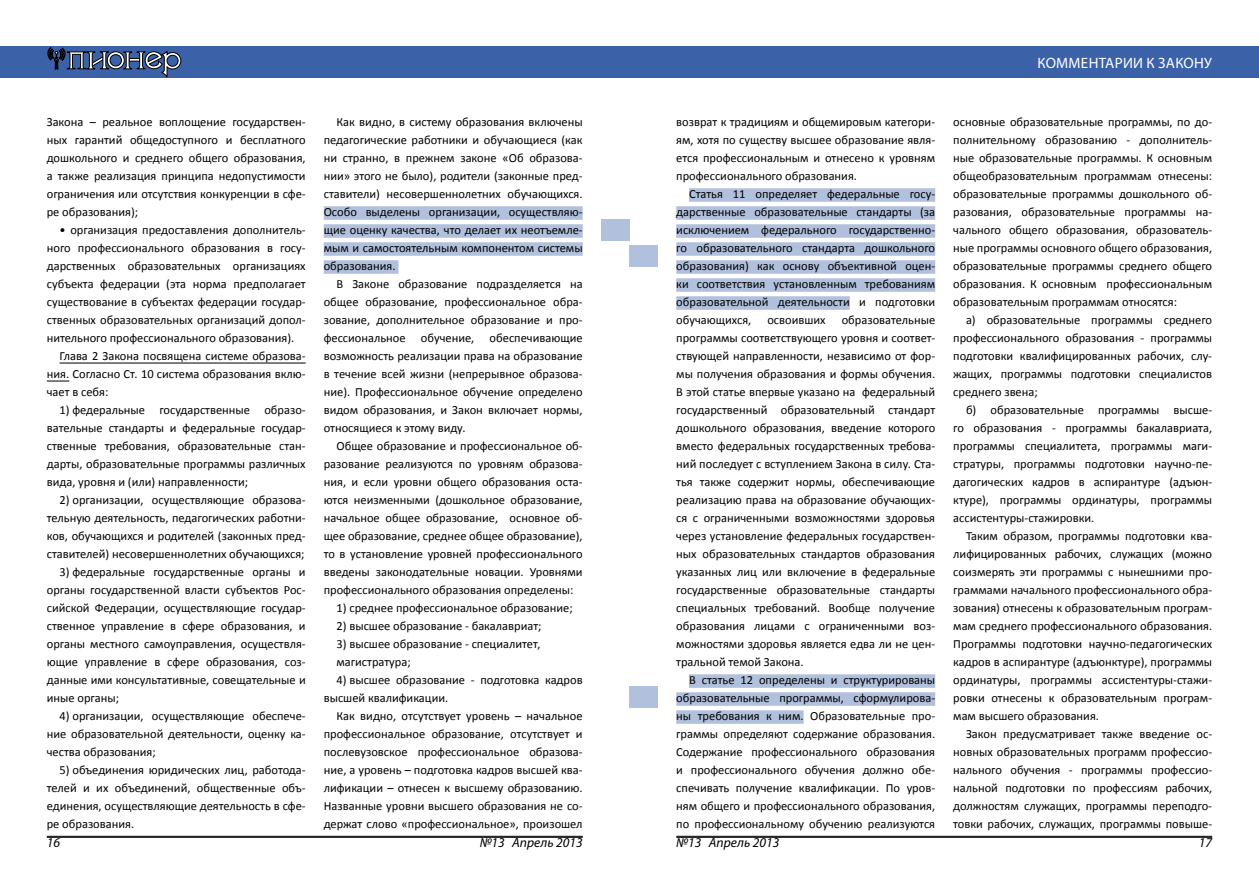
<style>
.page{position:relative;width:1259px;height:893px;background:#fff}
.page>*{position:absolute;margin:0;border:0;box-sizing:border-box;transform-origin:0 0}
.t1{font:15px "Myriad Pro";color:#fff}
.t2{font:italic 13.5px "Myriad Pro";color:#000}
.t3{font:12.45px/18px "Calibri";color:#000;text-align:justify}
</style>
<div class="page">
<div style="left:0;top:47px;width:629px;height:31px;background:#3b62a8"></div>
<svg style="left:47px;top:47px;width:134px;height:30px"></svg>
<div style="left:629px;top:47px;width:630px;height:31px;background:#3b62a8"></div>
<hr style="left:47px;top:836px;width:536px;height:1px;background:#000">
<hr style="left:47px;top:837px;width:536px;height:1px;background:#000">
<hr style="left:676px;top:836px;width:536px;height:1px;background:#000">
<hr style="left:676px;top:837px;width:536px;height:1px;background:#000">
<div style="left:689px;top:188px;width:246px;height:14px;background:#b1c0dc"></div>
<div style="left:676px;top:206px;width:259px;height:14px;background:#b1c0dc"></div>
<div style="left:676px;top:224px;width:259px;height:14px;background:#b1c0dc"></div>
<div style="left:676px;top:242px;width:259px;height:14px;background:#b1c0dc"></div>
<div style="left:676px;top:260px;width:259px;height:14px;background:#b1c0dc"></div>
<div style="left:676px;top:278px;width:259px;height:14px;background:#b1c0dc"></div>
<div style="left:676px;top:296px;width:174px;height:14px;background:#b1c0dc"></div>
<div style="left:689px;top:674px;width:246px;height:14px;background:#b1c0dc"></div>
<div style="left:676px;top:692px;width:259px;height:14px;background:#b1c0dc"></div>
<div style="left:676px;top:710px;width:127px;height:14px;background:#b1c0dc"></div>
<hr style="left:60px;top:363px;width:246px;height:1px;background:#000">
<svg style="left:47px;top:381px;width:22px;height:1px"></svg>
<div style="left:324px;top:206px;width:259px;height:14px;background:#b1c0dc"></div>
<div style="left:324px;top:224px;width:259px;height:14px;background:#b1c0dc"></div>
<div style="left:324px;top:242px;width:259px;height:14px;background:#b1c0dc"></div>
<div style="left:324px;top:260px;width:74px;height:14px;background:#b1c0dc"></div>
<div style="left:601px;top:219px;width:28px;height:21px;background:#b1c0dc"></div>
<div style="left:629px;top:246px;width:29px;height:21px;background:#b1c0dc"></div>
<div style="left:629px;top:687px;width:29px;height:21px;background:#b1c0dc"></div>
<p class="t3" style="left:47px;top:113px;width:260px">Закона – реальное воплощение государствен&shy;ных гарантий общедоступного и бесплатного дошкольного и среднего общего образования, а также реализация принципа недопустимости ограничения или отсутствия конкуренции в сфе&shy;ре образования);</p>
<p class="t3" style="left:60px;top:221px;width:248px">• организация предоставления дополнитель-</p>
<p class="t3" style="left:47px;top:239px;width:260px">ного профессионального образования в госу-</p>
<p class="t3" style="left:47px;top:257px;width:260px">дарственных образовательных организациях</p>
<p class="t3" style="left:47px;top:275px;width:260px">субъекта федерации (эта норма предполагает</p>
<p class="t3" style="left:47px;top:293px;width:260px">существование в субъектах федерации государ-</p>
<p class="t3" style="left:47px;top:311px;width:260px">ственных образовательных организаций допол-</p>
<p class="t3" style="left:47px;top:329px;width:249px">нительного профессионального образования).</p>
<p class="t3" style="left:60px;top:347px;width:248px">Глава 2 Закона посвящена системе образова-</p>
<p class="t3" style="left:47px;top:365px;width:260px">ния. Согласно Ст. 10 система образования вклю-</p>
<p class="t3" style="left:47px;top:383px;width:63px">чает в себя:</p>
<p class="t3" style="left:47px;top:401px;width:260px;text-indent:13px">1) федеральные государственные образо&shy;вательные стандарты и федеральные государ&shy;ственные требования, образовательные стан&shy;дарты, образовательные программы различных вида, уровня и (или) направленности;</p>
<p class="t3" style="left:47px;top:491px;width:260px;text-indent:13px">2) организации, осуществляющие образова&shy;тельную деятельность, педагогических работни&shy;ков, обучающихся и родителей (законных пред&shy;ставителей) несовершеннолетних обучающихся;</p>
<p class="t3" style="left:47px;top:563px;width:260px;text-indent:13px">3) федеральные государственные органы и органы государственной власти субъектов Рос&shy;сийской Федерации, осуществляющие государ&shy;ственное управление в сфере образования, и органы местного самоуправления, осуществля&shy;ющие управление в сфере образования, соз&shy;данные ими консультативные, совещательные и иные органы;</p>
<p class="t3" style="left:47px;top:707px;width:260px;text-indent:13px">4) организации, осуществляющие обеспече&shy;ние образовательной деятельности, оценку ка&shy;чества образования;</p>
<p class="t3" style="left:47px;top:761px;width:260px;text-indent:13px">5) объединения юридических лиц, работода&shy;телей и их объединений, общественные объ&shy;единения, осуществляющие деятельность в сфе&shy;ре образования.</p>
<p class="t3" style="left:324px;top:113px;width:260px;text-indent:13px">Как видно, в систему образования включены педагогические работники и обучающиеся (как ни странно, в прежнем законе «Об образова&shy;нии» этого не было), родители (законные пред&shy;ставители) несовершеннолетних обучающихся.<br>Особо выделены организации, осуществляю&shy;щие оценку качества, что делает их неотъемле&shy;мым и самостоятельным компонентом системы образования.</p>
<p class="t3" style="left:324px;top:275px;width:260px;text-indent:13px">В Законе образование подразделяется на общее образование, профессиональное обра&shy;зование, дополнительное образование и про&shy;фессиональное обучение, обеспечивающие возможность реализации права на образование в течение всей жизни (непрерывное образова&shy;ние). Профессиональное обучение определено видом образования, и Закон включает нормы, относящиеся к этому виду.</p>
<p class="t3" style="left:324px;top:437px;width:260px;text-indent:13px">Общее образование и профессиональное об&shy;разование реализуются по уровням образова&shy;ния, и если уровни общего образования оста&shy;ются неизменными (дошкольное образование, начальное общее образование, основное об&shy;щее образование, среднее общее образование), то в установление уровней профессионального введены законодательные новации. Уровнями профессионального образования определены:</p>
<p class="t3" style="left:336px;top:599px;width:238px">1) среднее профессиональное образование;</p>
<p class="t3" style="left:336px;top:617px;width:206px">2) высшее образование - бакалавриат;</p>
<p class="t3" style="left:336px;top:635px;width:205px">3) высшее образование - специалитет, магистратура;</p>
<p class="t3" style="left:324px;top:671px;width:260px;text-indent:13px">4) высшее образование - подготовка кадров высшей квалификации.</p>
<p class="t3" style="left:324px;top:707px;width:260px;text-indent:13px">Как видно, отсутствует уровень – начальное профессиональное образование, отсутствует и послевузовское профессиональное образова&shy;ние, а уровень – подготовка кадров высшей ква&shy;лификации – отнесен к высшему образованию.<br>Названные уровни высшего образования не со&shy;держат слово «профессиональное», произошел</p>
<p class="t1" style="left:1037px;top:54px;width:54px">Комментарии</p>
<p class="t1" style="left:1146px;top:54px;width:30px">к закон</p>
<p class="t1" style="left:1204px;top:54px;width:9px">у</p>
<p class="t3" style="left:676px;top:113px;width:260px">возврат к традициям и общемировым категори&shy;ям, хотя по существу высшее образование явля&shy;ется профессиональным и отнесено к уровням профессионального образования.</p>
<p class="t3" style="left:676px;top:185px;width:260px;text-indent:13px">Статья 11 определяет федеральные госу&shy;дарственные образовательные стандарты (за исключением федерального государственно&shy;го образовательного стандарта дошкольного образования) как основу объективной оцен&shy;ки соответствия установленным требованиям образовательной деятельности и подготовки обучающихся,</p>
<p class="t3" style="left:676px;top:311px;width:260px;text-indent:165px">образовательные программы соответствующего уровня и соответ&shy;ствующей направленности, независимо от фор&shy;мы получения образования и формы обучения.<br>В этой статье впервые указано на федеральный государственный образовательный стандарт дошкольного образования, введение которого вместо федеральных государственных требова&shy;ний последует с вступлением Закона в силу. Ста&shy;тья также содержит нормы, обеспечивающие реализацию права на образование обучающих&shy;ся с ограниченными возможностями здоровья через установление федеральных государствен&shy;ных образовательных стандартов образования указанных лиц или включение в федеральные государственные образовательные стандарты специальных требований. Вообще получение образования лицами с ограниченными воз&shy;можностями здоровья является едва ли не цен&shy;тральной темой Закона.</p>
<p class="t3" style="left:676px;top:671px;width:260px;text-indent:13px">В статье 12 определены и структурированы образовательные программы, сформулирова&shy;ны требования к ним. Образовательные про&shy;граммы определяют содержание образования.<br>Содержание профессионального образования и профессионального обучения должно обе&shy;спечивать получение квалификации. По уров&shy;ням общего и профессионального образования, по профессиональному обучению реализуются</p>
<p class="t3" style="left:767px;top:311px;width:60px">освоивших</p>
<p class="t3" style="left:953px;top:113px;width:260px">основные образовательные программы, по до&shy;полнительному образованию - дополнитель&shy;ные образовательные программы. К основным общеобразовательным программам отнесены: образовательные программы дошкольного об&shy;разования, образовательные программы на&shy;чального общего образования, образователь&shy;ные программы основного общего образования, образовательные программы среднего общего образования. К основным профессиональным образовательным программам относятся:</p>
<p class="t3" style="left:953px;top:311px;width:260px;text-indent:13px">а) образовательные программы среднего профессионального образования - программы подготовки квалифицированных рабочих, слу&shy;жащих, программы подготовки специалистов среднего звена;</p>
<p class="t3" style="left:953px;top:401px;width:260px;text-indent:13px">б) образовательные программы высше&shy;го образования - программы бакалавриата, программы специалитета, программы маги&shy;стратуры, программы подготовки научно-пе&shy;дагогических кадров в аспирантуре (адъюн&shy;ктуре), программы ординатуры, программы ассистентуры-стажировки.</p>
<p class="t3" style="left:953px;top:527px;width:260px;text-indent:13px">Таким образом, программы подготовки ква&shy;лифицированных рабочих, служащих (можно соизмерять эти программы с нынешними про&shy;граммами начального профессионального обра&shy;зования) отнесены к образовательным програм&shy;мам среднего профессионального образования.<br>Программы подготовки научно-педагогических кадров в аспирантуре (адъюнктуре), программы ординатуры, программы ассистентуры-стажи&shy;ровки отнесены к образовательным програм&shy;мам высшего образования.</p>
<p class="t3" style="left:953px;top:725px;width:260px;text-indent:13px">Закон предусматривает также введение ос&shy;новных образовательных программ профессио&shy;нального обучения - программы профессио&shy;нальной подготовки по профессиям рабочих, должностям служащих, программы переподго&shy;товки рабочих, служащих, программы повыше-</p>
<p class="t2" style="left:47px;top:834px;width:15px">16</p>
<p class="t2" style="left:480px;top:834px;width:104px">№13 Апрель 2013</p>
<p class="t2" style="left:676px;top:834px;width:104px">№13 Апрель 2013</p>
<p class="t2" style="left:1199px;top:834px;width:15px">17</p>
</div>
